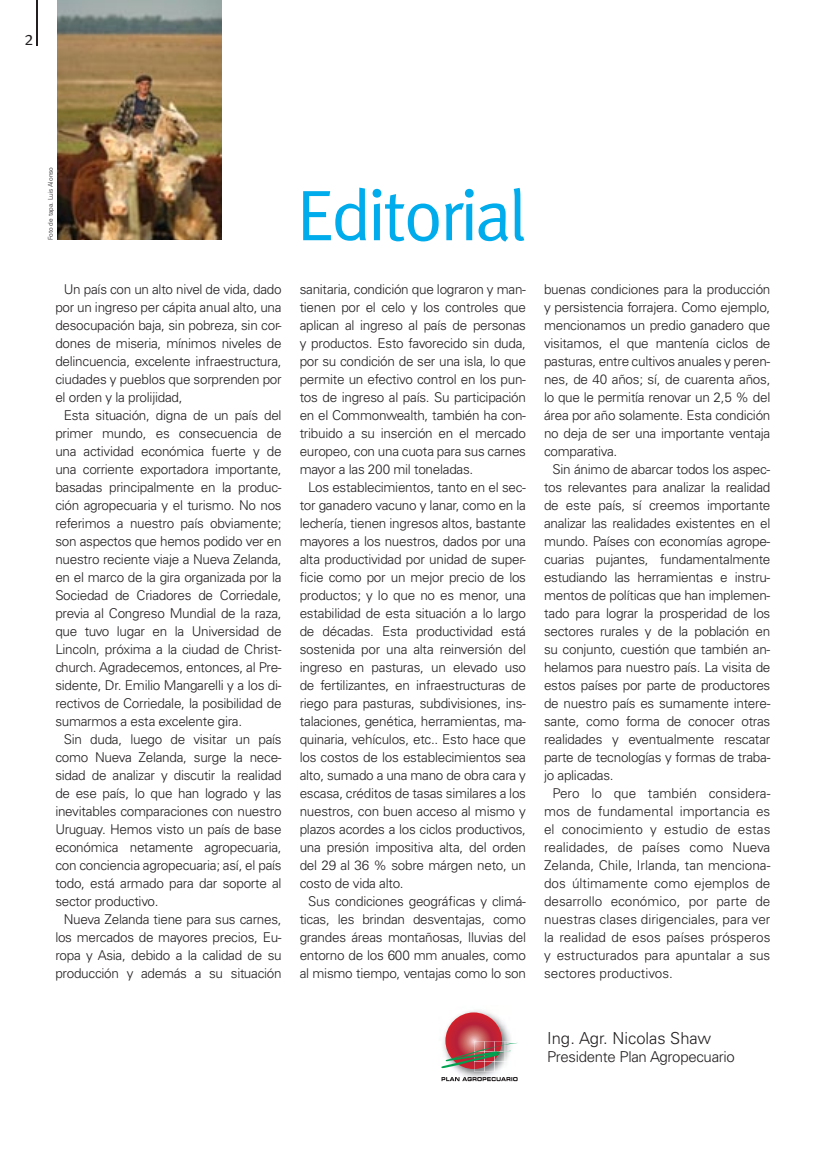
<style>
.page{position:relative;width:830px;height:1170px;background:#fff}
.page>*{position:absolute;margin:0;border:0;box-sizing:border-box;transform-origin:0 0}
.t1{font:72px "Meta";letter-spacing:-.04em;color:#00acec}
.t2{font:19.5px "Meta Cond";color:#231f20}
.t3{font:300 16.5px "Univers";color:#231f20}
.t4{font:300 15px "Univers";letter-spacing:-.02em;color:#231f20}
.t5{font:300 13.5px/18px "Univers";letter-spacing:-.02em;color:#231f20;text-align:justify}
.t6{font:300 6.45px "Univers";color:#231f20}
</style>
<div class="page">
<hr style="left:37px;top:0;width:1px;height:46px;background:#231f20">
<img style="left:443px;top:1010px;width:68px;height:31px">
<svg style="left:445px;top:1012px;width:56px;height:56px"></svg>
<svg style="left:441px;top:1041px;width:76px;height:40px"></svg>
<img style="left:58px;top:0;width:163px;height:240px">
<h2 class="t2" style="left:24px;top:28px;width:10px">2</h2>
<p class="t6" style="left:47px;top:240px;width:75px;rotate:-90deg">Foto de tapa. Luis Alonso</p>
<p class="t5" style="left:55px;top:280px;width:228px;text-indent:9px">Un país con un alto nivel de vida, dado por un ingreso per cápita anual alto, una desocupación baja, sin pobreza, sin cor&shy;dones de miseria, mínimos niveles de delincuencia, excelente infraestructura, ciudades y pueblos que sorprenden por el orden y la prolijidad,</p>
<p class="t5" style="left:55px;top:406px;width:228px;text-indent:9px">Esta situación, digna de un país del primer mundo, es consecuencia de una actividad económica fuerte y de una corriente exportadora importante, basadas principalmente en la produc&shy;ción agropecuaria y el turismo. No nos referimos a nuestro país obviamente; son aspectos que hemos podido ver en nuestro reciente viaje a Nueva Zelanda, en el marco de la gira organizada por la Sociedad de Criadores de Corriedale, previa al Congreso Mundial de la raza, que tuvo lugar en la Universidad de Lincoln, próxima a la ciudad de Christ&shy;church. Agradecemos, entonces, al Pre&shy;sidente, Dr. Emilio Mangarelli y a los di&shy;rectivos de Corriedale, la posibilidad de sumarmos a esta excelente gira.</p>
<p class="t5" style="left:55px;top:730px;width:228px;text-indent:9px">Sin duda, luego de visitar un país como Nueva Zelanda, surge la nece&shy;sidad de analizar y discutir la realidad de ese país, lo que han logrado y las inevitables comparaciones con nuestro Uruguay. Hemos visto un país de base económica netamente agropecuaria, con conciencia agropecuaria; así, el país todo, está armado para dar soporte al sector productivo.</p>
<p class="t5" style="left:55px;top:910px;width:228px;text-indent:9px">Nueva Zelanda tiene para sus carnes, los mercados de mayores precios, Eu&shy;ropa y Asia, debido a la calidad de su producción y además a su situación</p>
<h1 class="t1" style="left:296px;top:173px;width:231px">Editorial</h1>
<p class="t5" style="left:299px;top:280px;width:228px">sanitaria, condición que lograron y man&shy;tienen por el celo y los controles que aplican al ingreso al país de personas y productos. Esto favorecido sin duda, por su condición de ser una isla, lo que permite un efectivo control en los pun&shy;tos de ingreso al país. Su participación en el Commonwealth, también ha con&shy;tribuido a su inserción en el mercado europeo, con una cuota para sus carnes mayor a las 200 mil toneladas.</p>
<p class="t5" style="left:299px;top:478px;width:228px;text-indent:9px">Los establecimientos, tanto en el sec&shy;tor ganadero vacuno y lanar, como en la lechería, tienen ingresos altos, bastante mayores a los nuestros, dados por una alta productividad por unidad de super&shy;ficie como por un mejor precio de los productos; y lo que no es menor, una estabilidad de esta situación a lo largo de décadas. Esta productividad está sostenida por una alta reinversión del ingreso en pasturas, un elevado uso de fertilizantes, en infraestructuras de riego para pasturas, subdivisiones, ins&shy;talaciones, genética, herramientas, ma&shy;quinaria, vehículos, etc.. Esto hace que los costos de los establecimientos sea alto, sumado a una mano de obra cara y escasa, créditos de tasas similares a los nuestros, con buen acceso al mismo y plazos acordes a los ciclos productivos, una presión impositiva alta, del orden del 29 al 36 % sobre márgen neto, un costo de vida alto.</p>
<p class="t5" style="left:299px;top:892px;width:228px;text-indent:9px">Sus condiciones geográficas y climá&shy;ticas, les brindan desventajas, como grandes áreas montañosas, lluvias del entorno de los 600 mm anuales, como al mismo tiempo, ventajas como lo son</p>
<p class="t5" style="left:543px;top:280px;width:228px">buenas condiciones para la producción y persistencia forrajera. Como ejemplo, mencionamos un predio ganadero que visitamos, el que mantenía ciclos de pasturas, entre cultivos anuales y peren&shy;nes, de 40 años; sí, de cuarenta años, lo que le permitía renovar un 2,5 % del área por año solamente. Esta condición no deja de ser una importante ventaja comparativa.</p>
<p class="t5" style="left:543px;top:460px;width:228px;text-indent:9px">Sin ánimo de abarcar todos los aspec&shy;tos relevantes para analizar la realidad de este país, sí creemos importante analizar las realidades existentes en el mundo. Países con economías agrope&shy;cuarias pujantes, fundamentalmente estudiando las herramientas e instru&shy;mentos de políticas que han implemen&shy;tado para lograr la prosperidad de los sectores rurales y de la población en su conjunto, cuestión que también an&shy;helamos para nuestro país. La visita de estos países por parte de productores de nuestro país es sumamente intere&shy;sante, como forma de conocer otras realidades y eventualmente rescatar parte de tecnologías y formas de traba&shy;jo aplicadas.</p>
<p class="t5" style="left:543px;top:784px;width:228px;text-indent:9px">Pero lo que también considera&shy;mos de fundamental importancia es el conocimiento y estudio de estas realidades, de países como Nueva Zelanda, Chile, Irlanda, tan menciona&shy;dos últimamente como ejemplos de desarrollo económico, por parte de nuestras clases dirigenciales, para ver la realidad de esos países prósperos y estructurados para apuntalar a sus sectores productivos.</p>
<p class="t3" style="left:547px;top:1028px;width:165px">Ing. Agr. Nicolas Shaw</p>
<p class="t4" style="left:547px;top:1047px;width:189px">Presidente Plan Agropecuario</p>
</div>
